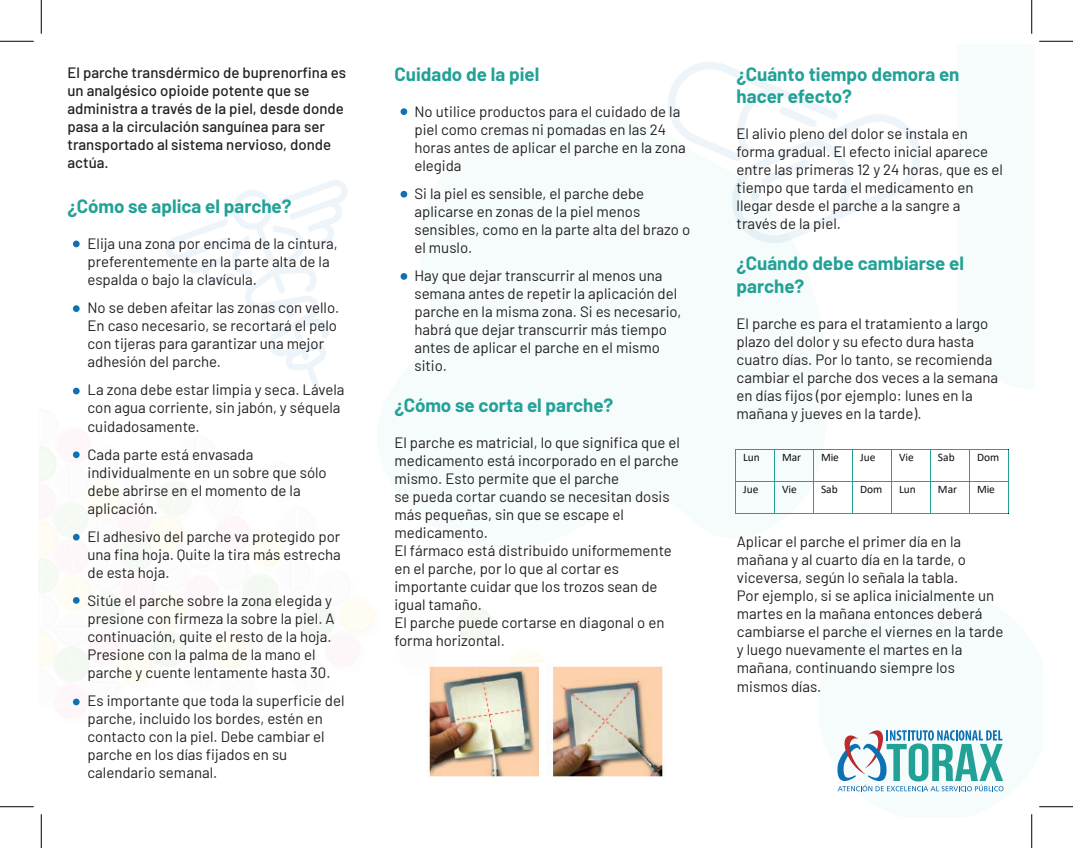
<style>
.page{position:relative;width:1073px;height:848px;background:#fff}
.page>*{position:absolute;margin:0;border:0;box-sizing:border-box;transform-origin:0 0}
.t1{font:700 18.75px/22.5px "Barlow";color:#22a197}
.t2{font:15px/18px "Barlow";color:#231f20}
.t3{font:500 15px/18px "Barlow";color:#231f20}
.t4{font:11.38px "Calibri";letter-spacing:-.005em;color:#0a0d11}
</style>
<div class="page">
<svg style="left:166px;top:180px;width:181px;height:208px"></svg>
<svg style="left:668px;top:62px;width:252px;height:181px"></svg>
<svg style="left:457px;top:606px;width:36px;height:36px"></svg>
<svg style="left:511px;top:651px;width:33px;height:12px"></svg>
<svg style="left:39px;top:446px;width:336px;height:260px"></svg>
<svg style="left:837px;top:730px;width:166px;height:61px"></svg>
<div style="left:73px;top:240px;width:7px;height:7px;background:#0d71b4;border-radius:50%"></div>
<div style="left:73px;top:305px;width:7px;height:7px;background:#0d71b4;border-radius:50%"></div>
<div style="left:73px;top:387px;width:7px;height:7px;background:#0d71b4;border-radius:50%"></div>
<div style="left:73px;top:451px;width:7px;height:7px;background:#0d71b4;border-radius:50%"></div>
<div style="left:400px;top:108px;width:7px;height:7px;background:#0d71b4;border-radius:50%"></div>
<div style="left:400px;top:191px;width:7px;height:6px;background:#0d71b4;border-radius:50%"></div>
<div style="left:400px;top:273px;width:7px;height:7px;background:#0d71b4;border-radius:50%"></div>
<div style="left:73px;top:534px;width:7px;height:6px;background:#0d71b4;border-radius:50%"></div>
<hr style="left:736px;top:449px;width:38px;height:1px;background:#22a197">
<hr style="left:774px;top:449px;width:39px;height:1px;background:#22a197">
<hr style="left:813px;top:449px;width:39px;height:1px;background:#22a197">
<hr style="left:852px;top:449px;width:39px;height:1px;background:#22a197">
<hr style="left:891px;top:449px;width:38px;height:1px;background:#22a197">
<hr style="left:930px;top:449px;width:39px;height:1px;background:#22a197">
<hr style="left:969px;top:449px;width:38px;height:1px;background:#22a197">
<hr style="left:735px;top:450px;width:1px;height:31px;background:#22a197">
<hr style="left:774px;top:450px;width:1px;height:31px;background:#22a197">
<hr style="left:813px;top:450px;width:1px;height:31px;background:#22a197">
<hr style="left:852px;top:450px;width:1px;height:31px;background:#22a197">
<hr style="left:891px;top:450px;width:1px;height:31px;background:#22a197">
<hr style="left:929px;top:450px;width:1px;height:31px;background:#22a197">
<hr style="left:969px;top:450px;width:1px;height:31px;background:#22a197">
<hr style="left:1007px;top:450px;width:1px;height:31px;background:#22a197">
<hr style="left:736px;top:481px;width:38px;height:1px;background:#22a197">
<hr style="left:774px;top:481px;width:39px;height:1px;background:#22a197">
<hr style="left:813px;top:481px;width:39px;height:1px;background:#22a197">
<hr style="left:852px;top:481px;width:39px;height:1px;background:#22a197">
<hr style="left:891px;top:481px;width:38px;height:1px;background:#22a197">
<hr style="left:930px;top:481px;width:39px;height:1px;background:#22a197">
<hr style="left:969px;top:481px;width:38px;height:1px;background:#22a197">
<hr style="left:735px;top:481px;width:1px;height:31px;background:#22a197">
<hr style="left:736px;top:512px;width:38px;height:1px;background:#22a197">
<hr style="left:774px;top:481px;width:1px;height:31px;background:#22a197">
<hr style="left:774px;top:512px;width:39px;height:1px;background:#22a197">
<hr style="left:813px;top:481px;width:1px;height:31px;background:#22a197">
<hr style="left:813px;top:512px;width:39px;height:1px;background:#22a197">
<hr style="left:852px;top:481px;width:1px;height:31px;background:#22a197">
<hr style="left:852px;top:512px;width:39px;height:1px;background:#22a197">
<hr style="left:891px;top:481px;width:1px;height:31px;background:#22a197">
<hr style="left:891px;top:512px;width:38px;height:1px;background:#22a197">
<hr style="left:929px;top:481px;width:1px;height:31px;background:#22a197">
<hr style="left:930px;top:512px;width:39px;height:1px;background:#22a197">
<hr style="left:969px;top:481px;width:1px;height:31px;background:#22a197">
<hr style="left:969px;top:512px;width:38px;height:1px;background:#22a197">
<hr style="left:1007px;top:481px;width:1px;height:31px;background:#22a197">
<img style="left:427px;top:666px;width:239px;height:111px">
<div style="left:73px;top:597px;width:7px;height:6px;background:#0d71b4;border-radius:50%"></div>
<div style="left:73px;top:698px;width:7px;height:7px;background:#0d71b4;border-radius:50%"></div>
<hr style="left:0;top:41px;width:34px;height:1px;background:#000">
<hr style="left:1039px;top:41px;width:33px;height:1px;background:#000">
<hr style="left:0;top:806px;width:34px;height:1px;background:#000">
<hr style="left:1039px;top:806px;width:33px;height:1px;background:#000">
<hr style="left:41px;top:0;width:1px;height:34px;background:#000">
<hr style="left:41px;top:814px;width:1px;height:34px;background:#000">
<hr style="left:1031px;top:0;width:1px;height:34px;background:#000">
<hr style="left:1031px;top:814px;width:1px;height:34px;background:#000">
<p class="t3" style="left:67px;top:63px;width:280px">El parche transdérmico de buprenorfina es un analgésico opioide potente que se administra a través de la piel, desde donde pasa a la circulación sanguínea para ser transportado al sistema nervioso, donde actúa.</p>
<p class="t1" style="left:67px;top:194px;width:225px">¿Cómo se aplica el parche?</p>
<p class="t2" style="left:87px;top:234px;width:252px">Elija una zona por encima de la cintura, preferentemente en la parte alta de la espalda o bajo la clavícula.</p>
<p class="t2" style="left:87px;top:298px;width:253px">No se deben afeitar las zonas con vello.<br>En caso necesario, se recortará el pelo con tijeras para garantizar una mejor adhesión del parche.</p>
<p class="t2" style="left:87px;top:380px;width:258px">La zona debe estar limpia y seca. Lávela con agua corriente, sin jabón, y séquela cuidadosamente.</p>
<p class="t2" style="left:87px;top:444px;width:241px">Cada parte está envasada individualmente en un sobre que sólo debe abrirse en el momento de la aplicación.</p>
<p class="t2" style="left:87px;top:526px;width:255px;text-align:justify">El adhesivo del parche va protegido por una fina hoja. Quite la tira más estrecha de esta hoja.</p>
<p class="t2" style="left:87px;top:590px;width:249px">Sitúe el parche sobre la zona elegida y presione con firmeza la sobre la piel. A continuación, quite el resto de la hoja.<br>Presione con la palma de la mano el parche y cuente lentamente hasta 30.</p>
<p class="t2" style="left:87px;top:690px;width:258px">Es importante que toda la superficie del parche, incluido los bordes, estén en contacto con la piel. Debe cambiar el parche en los días fijados en su calendario semanal.</p>
<p class="t1" style="left:394px;top:61px;width:146px">Cuidado de la piel</p>
<p class="t2" style="left:414px;top:101px;width:273px">No utilice productos para el cuidado de la piel como cremas ni pomadas en las 24 horas antes de aplicar el parche en la zona elegida</p>
<p class="t2" style="left:414px;top:183px;width:277px">Si la piel es sensible, el parche debe aplicarse en zonas de la piel menos sensibles, como en la parte alta del brazo o el muslo.</p>
<p class="t2" style="left:414px;top:265px;width:268px">Hay que dejar transcurrir al menos una semana antes de repetir la aplicación del parche en la misma zona. Si es necesario, habrá que dejar transcurrir más tiempo antes de aplicar el parche en el mismo sitio.</p>
<p class="t1" style="left:394px;top:392px;width:220px">¿Cómo se corta el parche?</p>
<p class="t2" style="left:394px;top:432px;width:287px">El parche es matricial, lo que significa que el medicamento está incorporado en el parche mismo. Esto permite que el parche<br>se pueda cortar cuando se necesitan dosis más pequeñas, sin que se escape el medicamento.<br>El fármaco está distribuido uniformemente en el parche, por lo que al cortar es importante cuidar que los trozos sean de igual tamaño.<br>El parche puede cortarse en diagonal o en forma horizontal.</p>
<p class="t1" style="left:736px;top:61px;width:224px">¿Cuánto tiempo demora en hacer efecto?</p>
<p class="t2" style="left:736px;top:124px;width:268px">El alivio pleno del dolor se instala en forma gradual. El efecto inicial aparece entre las primeras 12 y 24 horas, que es el tiempo que tarda el medicamento en llegar desde el parche a la sangre a través de la piel.</p>
<p class="t1" style="left:736px;top:250px;width:229px">¿Cuándo debe cambiarse el parche?</p>
<p class="t2" style="left:736px;top:313px;width:263px">El parche es para el tratamiento a largo plazo del dolor y su efecto dura hasta cuatro días. Por lo tanto, se recomienda cambiar el parche dos veces a la semana en días fijos (por ejemplo: lunes en la mañana y jueves en la tarde).</p>
<p class="t4" style="left:743px;top:449px;width:18px">Lun</p>
<p class="t4" style="left:782px;top:449px;width:21px">Mar</p>
<p class="t4" style="left:821px;top:449px;width:19px">Mie</p>
<p class="t4" style="left:860px;top:449px;width:17px">Jue</p>
<p class="t4" style="left:899px;top:449px;width:16px">Vie</p>
<p class="t4" style="left:938px;top:449px;width:18px">Sab</p>
<p class="t4" style="left:977px;top:449px;width:24px">Dom</p>
<p class="t4" style="left:743px;top:481px;width:17px">Jue</p>
<p class="t4" style="left:782px;top:481px;width:16px">Vie</p>
<p class="t4" style="left:821px;top:481px;width:18px">Sab</p>
<p class="t4" style="left:860px;top:481px;width:24px">Dom</p>
<p class="t4" style="left:899px;top:481px;width:18px">Lun</p>
<p class="t4" style="left:938px;top:481px;width:21px">Mar</p>
<p class="t4" style="left:977px;top:481px;width:19px">Mie</p>
<p class="t2" style="left:737px;top:532px;width:268px">Aplicar el parche el primer día en la mañana y al cuarto día en la tarde, o viceversa, según lo señala la tabla.<br>Por ejemplo, si se aplica inicialmente un martes en la mañana entonces deberá cambiarse el parche el viernes en la tarde y luego nuevamente el martes en la mañana, continuando siempre los mismos días.</p>
</div>
